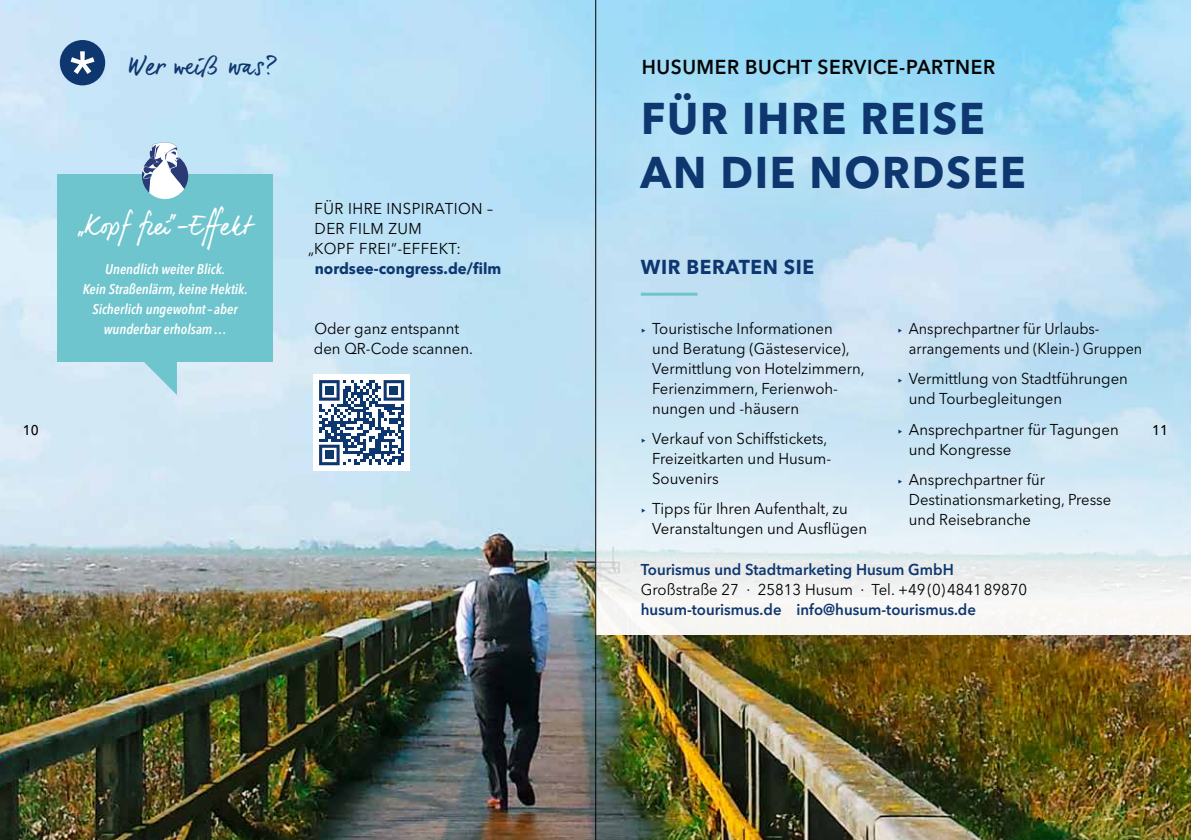
<style>
.page{position:relative;width:1191px;height:840px;background:#fff}
.page>*{position:absolute;margin:0;border:0;box-sizing:border-box;transform-origin:0 0}
.t1{font:700 44px/54px "Avenir Next LT Pro";letter-spacing:.04em;color:#0e3770;scale:.96 1}
.t2{font:25px "dear Joe 6";letter-spacing:-.01em;color:#fff;scale:.96 1}
.t3{font:25px "dear Joe 6";color:#0e3770;scale:.96 1}
.t4{font:600 20px "Avenir Next LT Pro";letter-spacing:.03em;color:#000;scale:.96 1}
.t5{font:700 20px "Avenir Next LT Pro";letter-spacing:.03em;color:#0e3770;scale:.96 1}
.t6{font:15.6px/20px "Avenir Next LT Pro";color:#000;scale:.96 1}
.t7{font:600 15.6px "Avenir Next LT Pro";color:#0e3770;scale:.96 1}
.t8{font:15.6px/20px "Avenir Next LT Pro";color:#000;scale:.95 1}
.t9{font:15.6px/20px "Avenir Next LT Pro";color:#000;scale:.92 1}
.t10{font:15.6px "Avenir Next LT Pro";letter-spacing:.03em;color:#000;scale:.96 1}
.t11{font:700 15.6px "Avenir Next LT Pro";color:#0e3770;scale:.96 1}
.t12{font:italic 600 condensed 14px/20px "Avenir Next LT Pro";color:#fff;text-align:center}
.t13{font:500 14px "Avenir Next LT Pro";color:#000;scale:.96 1}
.s1{font-family:"Ingra";font-size:10px;color:#0e3770}
</style>
<div class="page">
<img style="left:596px;top:0;width:595px;height:839px">
<svg style="left:596px;top:234px;width:595px;height:400px"></svg>
<hr style="left:641px;top:292px;width:56px;height:3px;background:#6ec5cd">
<div style="left:597px;top:8px;width:443px;height:117px;background:#fff;opacity:.75"></div>
<div style="left:593px;top:45px;width:479px;height:195px;background:#fff;opacity:.75"></div>
<img style="left:0;top:0;width:596px;height:839px">
<h2 class="t3" style="left:128px;top:51px;width:155px">Wer weiß was?</h2>
<p class="t4" style="left:641px;top:55px;width:370px">HUSUMER BUCHT SERVICE-PARTNER</p>
<h1 class="t1" style="left:640px;top:91px;width:403px">FÜR IHRE REISE<br>AN DIE NORDSEE</h1>
<p class="t10" style="left:314px;top:199px;width:188px">FÜR IHRE INSPIRATION –</p>
<p class="t10" style="left:314px;top:219px;width:113px">DER FILM ZUM</p>
<p class="t10" style="left:308px;top:239px;width:161px">„KOPF FREI“-EFFEKT:</p>
<p class="t11" style="left:315px;top:259px;width:196px">nordsee-congress.de/film</p>
<h2 class="t2" style="left:77px;top:211px;width:185px">„Kopf frei“-Effekt</h2>
<p class="t12" style="left:83px;top:259px;width:167px">Unendlich weiter Blick.<br>Kein Straßenlärm, keine Hektik.<br>Sicherlich ungewohnt– aber wunderbar erholsam…</p>
<p class="t5" style="left:641px;top:255px;width:182px">WIR BERATEN SIE</p>
<p class="t6" style="left:652px;top:318px;width:223px;text-indent:-11px"><span class="s1">▸</span> Touristische Informationen<br>und Beratung (Gästeservice),<br>Vermittlung von Hotelzimmern,<br>Ferienzimmern, Ferienwoh&shy;nungen und -häusern</p>
<p class="t6" style="left:652px;top:428px;width:188px;text-indent:-11px"><span class="s1">▸</span> Verkauf von Schiffstickets,<br>Freizeitkarten und Husum-<br>Souvenirs</p>
<p class="t6" style="left:652px;top:498px;width:225px;text-indent:-11px"><span class="s1">▸</span> Tipps für Ihren Aufenthalt, zu<br>Veranstaltungen und Ausflügen</p>
<p class="t9" style="left:909px;top:319px;width:255px;text-indent:-11px"><span class="s1">▸</span> Ansprechpartner für Urlaubs&shy;arrangements und (Klein-) Gruppen</p>
<p class="t6" style="left:909px;top:369px;width:230px;text-indent:-11px"><span class="s1">▸</span> Vermittlung von Stadtführungen und Tourbegleitungen</p>
<p class="t6" style="left:909px;top:419px;width:220px;text-indent:-11px"><span class="s1">▸</span> Ansprechpartner für Tagungen und Kongresse</p>
<p class="t8" style="left:909px;top:469px;width:215px;text-indent:-11px"><span class="s1">▸</span> Ansprechpartner für<br>Destinationsmarketing, Presse und Reisebranche</p>
<p class="t7" style="left:641px;top:559px;width:327px">Tourismus und Stadtmarketing Husum GmbH</p>
<p class="t6" style="left:641px;top:579px;width:404px">Großstraße 27 · 25813 Husum · Tel. +49(0)484189870</p>
<p class="t7" style="left:641px;top:599px;width:351px">husum-tourismus.de info@husum-tourismus.de</p>
<p class="t6" style="left:314px;top:319px;width:167px">Oder ganz entspannt den QR-Code scannen.</p>
<p class="t13" style="left:23px;top:421px;width:18px">10</p>
<p class="t13" style="left:1152px;top:421px;width:18px">11</p>
</div>
